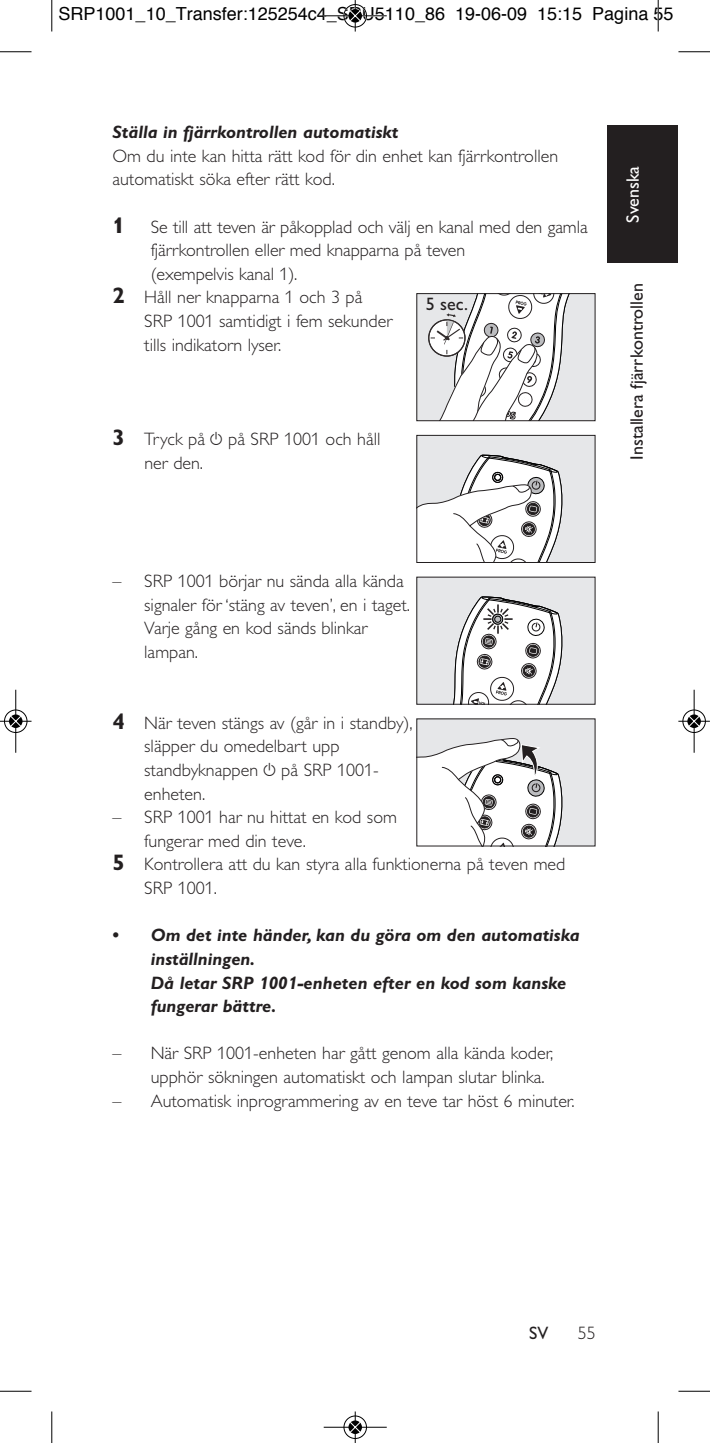
<style>
.page{position:relative;width:710px;height:1443px;background:#fff}
.page>*{position:absolute;margin:0;border:0;box-sizing:border-box;transform-origin:0 0}
.t1{font:300 18px/23.6px "Gill Alt One";color:#231f20}
.t2{font:italic 700 18px/23.6px "Gill Alt One";color:#231f20}
.t3{font:18px "Helvetica";color:#000}
.t4{font:18px "Gill Alt One";color:#231f20}
.t5{font:18px "Gill Alt One";color:#fff}
.t6{font:5.17px "Gill Alt One MT+FCUSLE";color:#322d2d}
.s1{font-weight:700;font-size:22.5px}
.s2{font-family:"Audio Six 6";font-weight:400}
</style>
<div class="page">
<div style="left:416px;top:294px;width:179px;height:127px;background:#e6e7e9"></div>
<div style="left:416px;top:293px;width:179px;height:128px;border:1px solid #231f20"></div>
<div style="left:416px;top:435px;width:179px;height:127px;background:#e6e7e9"></div>
<svg style="left:418px;top:455px;width:144px;height:106px"></svg>
<div style="left:416px;top:435px;width:179px;height:128px;border:1px solid #231f20"></div>
<div style="left:416px;top:577px;width:179px;height:127px;background:#e6e7e9"></div>
<svg style="left:453px;top:596px;width:109px;height:106px"></svg>
<div style="left:416px;top:719px;width:179px;height:127px;background:#e6e7e9"></div>
<svg style="left:416px;top:738px;width:146px;height:109px;background:#dedede"></svg>
<div style="left:607px;top:126px;width:70px;height:137px;background:#231f20"></div>
<svg style="left:422px;top:294px;width:165px;height:127px"></svg>
<hr style="left:51px;top:0;width:1px;height:32px;background:#000">
<hr style="left:0;top:51px;width:32px;height:1px;background:#000">
<hr style="left:657px;top:0;width:1px;height:32px;background:#000">
<hr style="left:678px;top:51px;width:31px;height:1px;background:#000">
<hr style="left:51px;top:1411px;width:1px;height:32px;background:#000">
<hr style="left:0;top:1391px;width:32px;height:1px;background:#000">
<hr style="left:657px;top:1411px;width:1px;height:32px;background:#000">
<hr style="left:678px;top:1391px;width:31px;height:1px;background:#000">
<div style="left:343px;top:4px;width:24px;height:24px;border:1px solid #fff;border-radius:50%"></div>
<hr style="left:323px;top:15px;width:63px;height:1px;background:#000">
<hr style="left:355px;top:0;width:1px;height:32px;background:#000">
<div style="left:343px;top:4px;width:23px;height:23px;border:1px solid #000;border-radius:50%"></div>
<svg style="left:348px;top:9px;width:14px;height:14px"></svg>
<svg style="left:349px;top:10px;width:12px;height:12px"></svg>
<div style="left:343px;top:1415px;width:24px;height:24px;border:1px solid #fff;border-radius:50%"></div>
<hr style="left:323px;top:1427px;width:63px;height:1px;background:#000">
<hr style="left:355px;top:1411px;width:1px;height:32px;background:#000">
<div style="left:343px;top:1416px;width:23px;height:23px;border:1px solid #000;border-radius:50%"></div>
<svg style="left:348px;top:1420px;width:14px;height:14px"></svg>
<svg style="left:349px;top:1421px;width:12px;height:12px"></svg>
<div style="left:4px;top:709px;width:24px;height:24px;border:1px solid #fff;border-radius:50%"></div>
<hr style="left:15px;top:690px;width:1px;height:63px;background:#000">
<hr style="left:0;top:721px;width:32px;height:1px;background:#000">
<div style="left:4px;top:710px;width:23px;height:23px;border:1px solid #000;border-radius:50%"></div>
<svg style="left:9px;top:714px;width:13px;height:14px"></svg>
<svg style="left:10px;top:715px;width:11px;height:12px"></svg>
<div style="left:682px;top:709px;width:24px;height:24px;border:1px solid #fff;border-radius:50%"></div>
<hr style="left:693px;top:690px;width:1px;height:63px;background:#000">
<hr style="left:678px;top:721px;width:31px;height:1px;background:#000">
<div style="left:682px;top:710px;width:23px;height:23px;border:1px solid #000;border-radius:50%"></div>
<svg style="left:687px;top:714px;width:13px;height:14px"></svg>
<svg style="left:688px;top:715px;width:11px;height:12px"></svg>
<p class="t3" style="left:58px;top:6px;width:616px">SRP1001_10_Transfer:125254c4_SRU5110_86 19-06-09 15:15 Pagina 55</p>
<p class="t2" style="left:112px;top:122px;width:287px">Ställa in fjärrkontrollen automatiskt</p>
<p class="t1" style="left:112px;top:145px;width:447px">Om du inte kan hitta rätt kod för din enhet kan fjärrkontrollen automatiskt söka efter rätt kod.</p>
<p class="t1" style="left:112px;top:216px;width:476px"><span class="s1">1</span> Se till att teven är påkopplad och välj en kanal med den gamla</p>
<p class="t1" style="left:151px;top:240px;width:316px">fjärrkontrollen eller med knapparna på teven</p>
<p class="t1" style="left:151px;top:264px;width:148px">(exempelvis kanal 1).</p>
<p class="t1" style="left:112px;top:287px;width:251px"><span class="s1">2</span> Håll ner knapparna 1 och 3 på</p>
<p class="t1" style="left:144px;top:311px;width:249px">SRP 1001 samtidigt i fem sekunder</p>
<p class="t1" style="left:144px;top:334px;width:138px">tills indikatorn lyser.</p>
<p class="t4" style="left:425px;top:297px;width:44px">5 sec.</p>
<p class="t6" style="left:449px;top:300px;width:16px">5 SEC.</p>
<p class="t1" style="left:144px;top:429px;width:237px;text-indent:-32px"><span class="s1">3</span> Tryck på <span class="s2">y</span> på SRP 1001 och håll ner den.</p>
<p class="t5" style="left:625px;top:223px;width:58px;rotate:-90deg">Svenska</p>
<p class="t4" style="left:629px;top:460px;width:178px;rotate:-90deg">Installera fjärrkontrollen</p>
<p class="t1" style="left:144px;top:571px;width:267px;text-indent:-32px">– SRP 1001 börjar nu sända alla kända signaler för ‘stäng av teven’, en i taget.<br>Varje gång en kod sänds blinkar lampan.</p>
<p class="t1" style="left:144px;top:712px;width:270px;text-indent:-32px"><span class="s1">4</span> När teven stängs av (går in i standby), släpper du omedelbart upp standbyknappen <span class="s2">y</span> på SRP 1001- enheten.</p>
<p class="t1" style="left:112px;top:807px;width:286px">– SRP 1001 har nu hittat en kod som</p>
<p class="t1" style="left:144px;top:831px;width:163px">fungerar med din teve.</p>
<p class="t1" style="left:112px;top:854px;width:454px"><span class="s1">5</span> Kontrollera att du kan styra alla funktionerna på teven med</p>
<p class="t1" style="left:144px;top:878px;width:74px">SRP 1001.</p>
<p class="t2" style="left:151px;top:925px;width:430px;text-indent:-38px">• Om det inte händer, kan du göra om den automatiska inställningen.<br>Då letar SRP 1001-enheten efter en kod som kanske fungerar bättre.</p>
<p class="t1" style="left:151px;top:1043px;width:404px;text-indent:-38px">– När SRP 1001-enheten har gått genom alla kända koder, upphör sökningen automatiskt och lampan slutar blinka.</p>
<p class="t1" style="left:112px;top:1090px;width:463px">– Automatisk inprogrammering av en teve tar höst 6 minuter.</p>
<p class="t4" style="left:529px;top:1326px;width:21px">SV</p>
<p class="t1" style="left:577px;top:1323px;width:19px">55</p>
</div>
